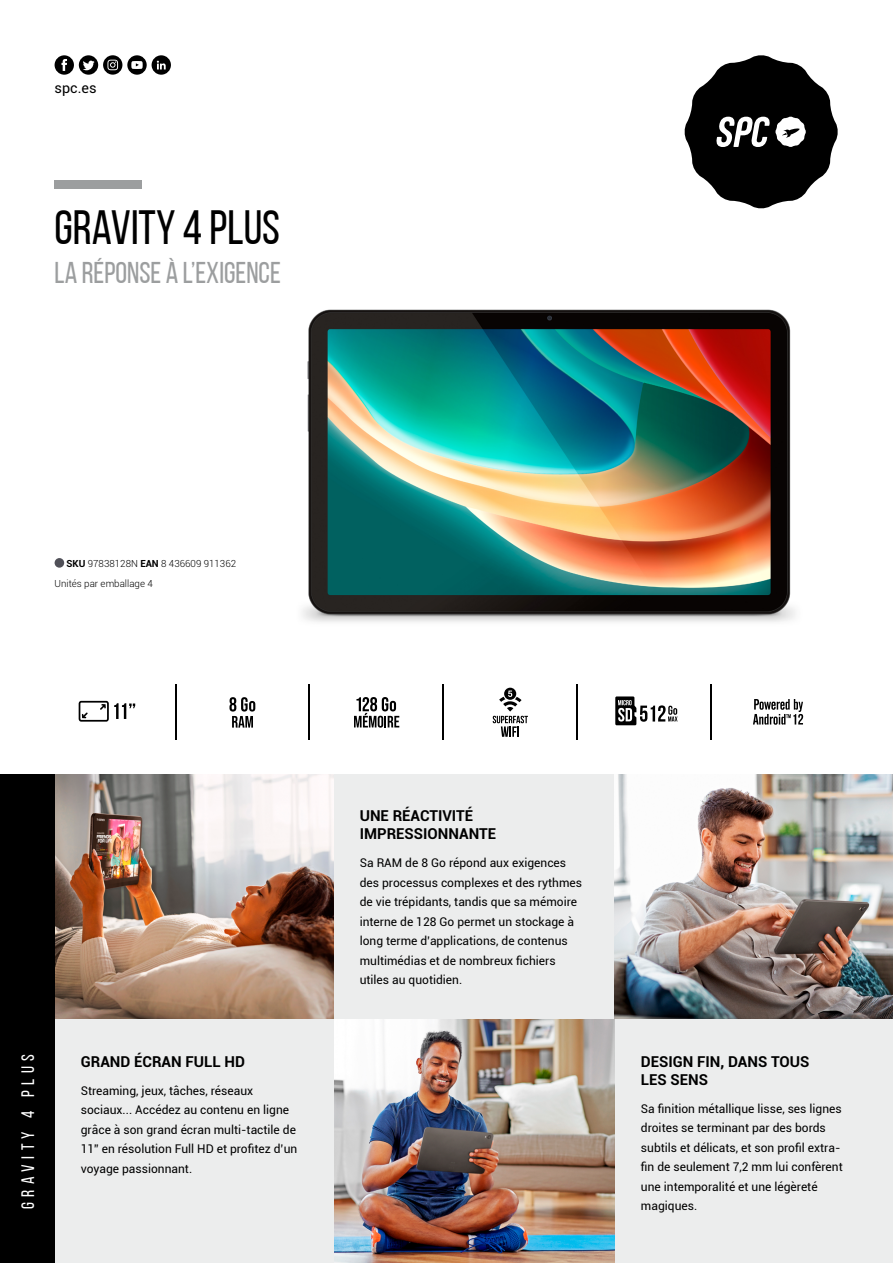
<style>
.page{position:relative;width:893px;height:1263px;background:#fff}
.page>*{position:absolute;margin:0;border:0;box-sizing:border-box;transform-origin:0 0}
.t1{font:48px "Bebas Neue";color:#000}
.t2{font:30px "Bebas Neue";color:#9c9e9f}
.t3{font:18px "Bebas Neue";letter-spacing:.3em;color:#fff}
.t4{font:700 15px/18px "Roboto";color:#000}
.t5{font:14.4px "Roboto";color:#000}
.t6{font:12px/19.5px "Roboto";color:#000}
.t7{font:300 9.75px/20.2px "Roboto";color:#000}
.s1{font-weight:700}
</style>
<div class="page">
<img style="left:302px;top:309px;width:493px;height:313px">
<div style="left:54px;top:1018px;width:839px;height:245px;background:#eceded"></div>
<img style="left:334px;top:1019px;width:280px;height:244px">
<img style="left:55px;top:774px;width:279px;height:244px">
<div style="left:334px;top:774px;width:280px;height:244px;background:#eceded"></div>
<svg style="left:684px;top:55px;width:154px;height:154px"></svg>
<div style="left:55px;top:180px;width:87px;height:9px;background:#9c9e9f"></div>
<div style="left:0;top:774px;width:55px;height:489px;background:#000"></div>
<svg style="left:55px;top:55px;width:116px;height:20px"></svg>
<img style="left:614px;top:774px;width:279px;height:244px">
<div style="left:55px;top:558px;width:9px;height:10px;background:#505058;border-radius:50%"></div>
<hr style="left:576px;top:684px;width:2px;height:55px;background:#000">
<hr style="left:443px;top:684px;width:1px;height:55px;background:#000">
<hr style="left:175px;top:684px;width:1px;height:55px;background:#000">
<hr style="left:309px;top:684px;width:1px;height:55px;background:#000">
<hr style="left:710px;top:684px;width:2px;height:55px;background:#000">
<svg style="left:615px;top:696px;width:63px;height:29px"></svg>
<svg style="left:229px;top:697px;width:26px;height:31px"></svg>
<svg style="left:354px;top:697px;width:45px;height:31px"></svg>
<svg style="left:753px;top:699px;width:50px;height:26px"></svg>
<svg style="left:493px;top:688px;width:35px;height:49px"></svg>
<svg style="left:79px;top:701px;width:56px;height:21px"></svg>
<p class="t5" style="left:55px;top:78px;width:44px">spc.es</p>
<h1 class="t1" style="left:55px;top:202px;width:227px">GRAVITY 4 PLUS</h1>
<h2 class="t2" style="left:55px;top:257px;width:228px">LA RÉPONSE À L’EXIGENCE</h2>
<p class="t7" style="left:55px;top:553px;width:183px;text-indent:12px"><span class="s1">SKU</span> 97838128N <span class="s1">EAN</span> 8 436609 911362<br>Unités par emballage 4</p>
<h3 class="t3" style="left:18px;top:1209px;width:156px;rotate:-90deg">GRAVITY 4 PLUS</h3>
<p class="t4" style="left:81px;top:1052px;width:166px">GRAND ÉCRAN FULL HD</p>
<p class="t6" style="left:81px;top:1080px;width:218px">Streaming, jeux, tâches, réseaux sociaux... Accédez au contenu en ligne grâce à son grand écran multi-tactile de 11” en résolution Full HD et profitez d’un voyage passionnant.</p>
<p class="t4" style="left:360px;top:806px;width:138px">UNE RÉACTIVITÉ<br>IMPRESSIONNANTE</p>
<p class="t6" style="left:360px;top:853px;width:224px">Sa RAM de 8 Go répond aux exigences des processus complexes et des rythmes de vie trépidants, tandis que sa mémoire interne de 128 Go permet un stockage à long terme d’applications, de contenus multimédias et de nombreux fichiers utiles au quotidien.</p>
<p class="t4" style="left:641px;top:1052px;width:170px">DESIGN FIN, DANS TOUS<br>LES SENS</p>
<p class="t6" style="left:641px;top:1098px;width:203px">Sa finition métallique lisse, ses lignes droites se terminant par des bords subtils et délicats, et son profil extra&shy;fin de seulement 7,2 mm lui confèrent une intemporalité et une légèreté magiques.</p>
</div>
